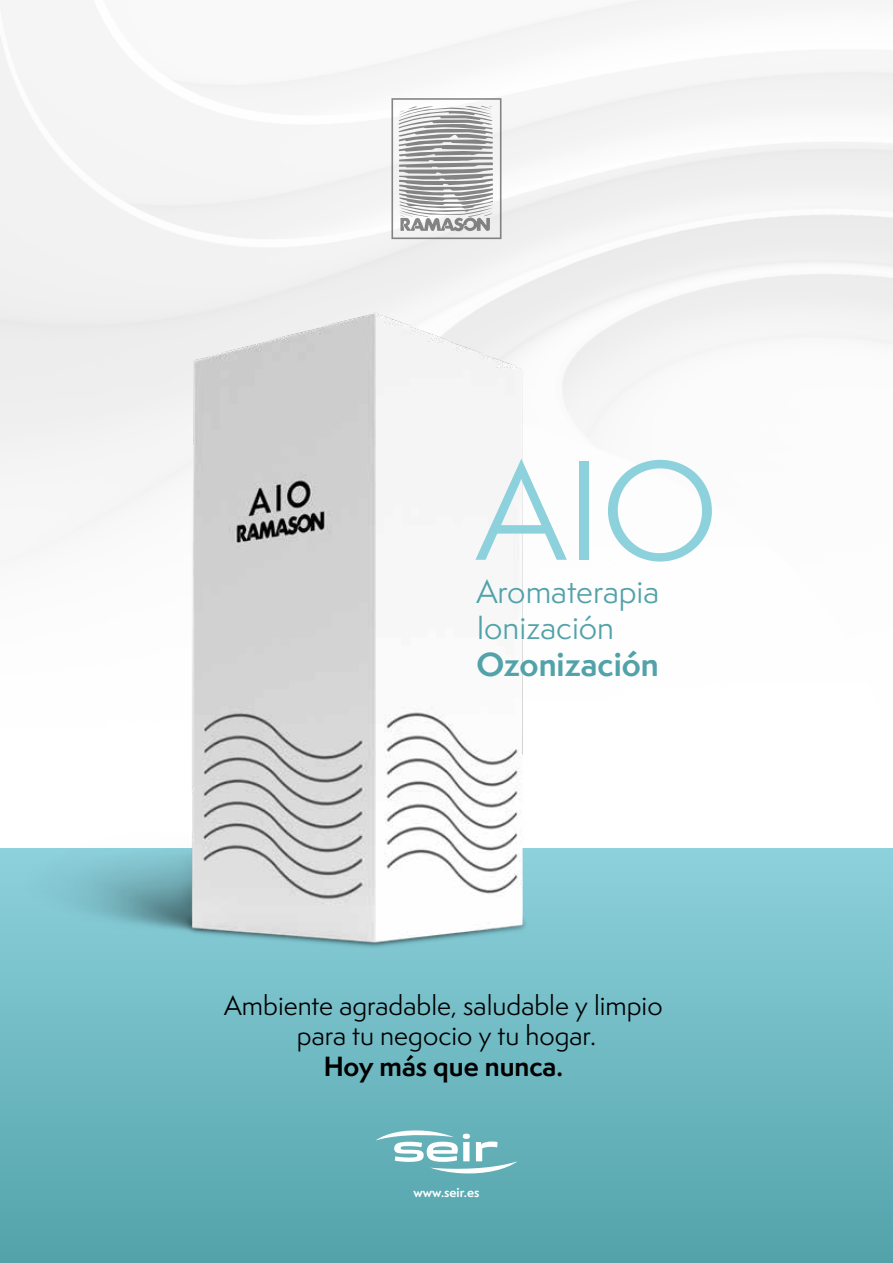
<style>
.page{position:relative;width:893px;height:1263px;background:#fff}
.page>*{position:absolute;margin:0;border:0;box-sizing:border-box;transform-origin:0 0}
.t1{font:129.6px "Semplicita Pro";color:#8dd1dc}
.t2{font:30.75px/36.9px "Semplicita Pro";color:#52a2aa}
.t3{font:700 30.75px "Semplicita Pro";color:#52a2aa}
.t4{font:25.5px/30.6px "Semplicita Pro";color:#000;text-align:center}
.t5{font:700 25.5px "Semplicita Pro";color:#000}
.t6{font:700 12px "Semplicita Pro";color:#fff}
</style>
<div class="page">
<div style="left:0;top:849px;width:893px;height:414px;background:linear-gradient(to bottom,#8dd1dc,#53a2ab)"></div>
<svg style="left:391px;top:98px;width:110px;height:141px"></svg>
<svg style="left:375px;top:1129px;width:142px;height:45px"></svg>
<img style="left:5px;top:300px;width:536px;height:658px">
<h1 class="t1" style="left:476px;top:420px;width:244px">AIO</h1>
<p class="t2" style="left:476px;top:572px;width:184px">Aromaterapia<br>Ionización</p>
<p class="t3" style="left:476px;top:642px;width:184px">Ozonización</p>
<p class="t4" style="left:224px;top:989px;width:440px">Ambiente agradable, saludable y limpio para tu negocio y tu hogar.</p>
<p class="t5" style="left:324px;top:1047px;width:241px">Hoy más que nunca.</p>
<p class="t6" style="left:414px;top:1184px;width:67px">www.seir.es</p>
</div>
